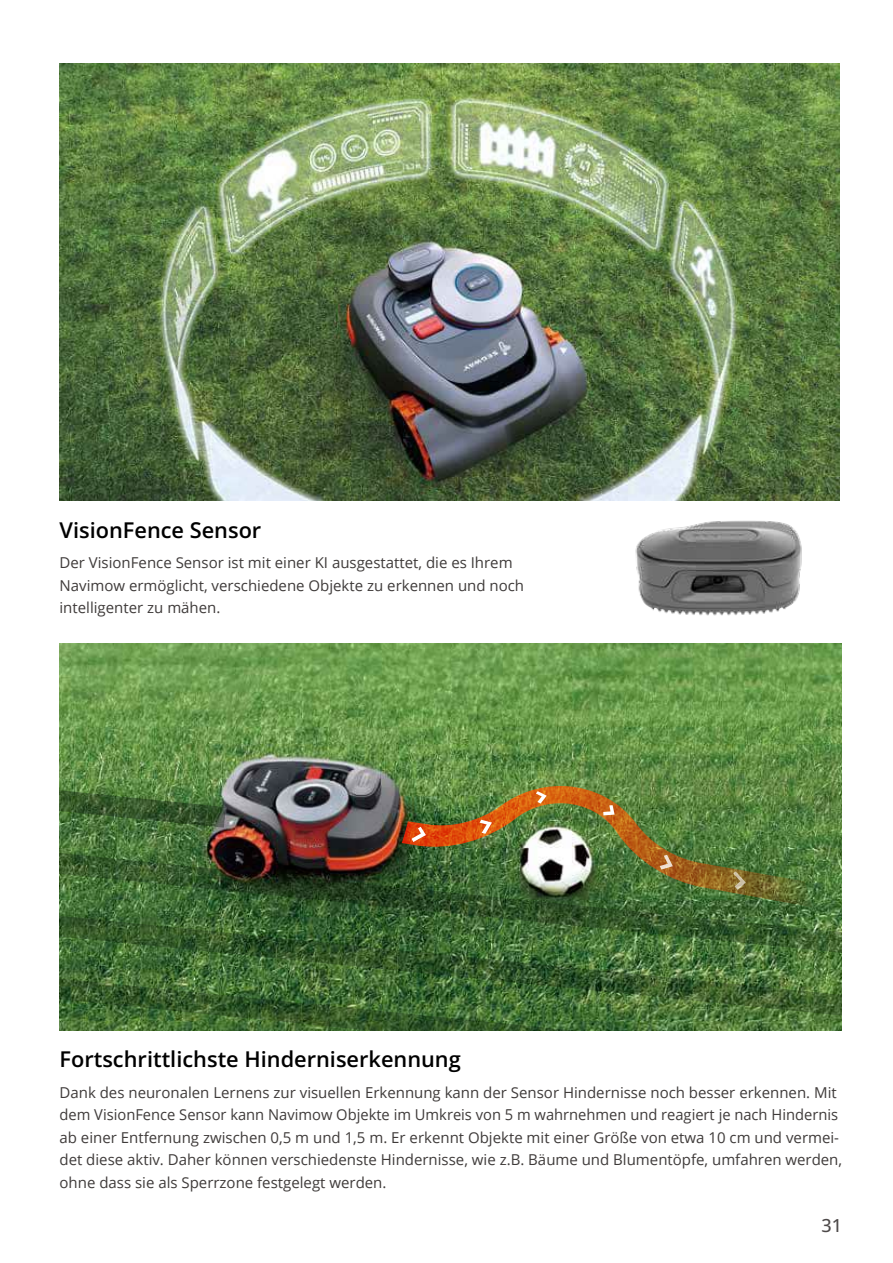
<style>
.page{position:relative;width:893px;height:1263px;background:#fff}
.page>*{position:absolute;margin:0;border:0;box-sizing:border-box;transform-origin:0 0}
.t1{font:600 21.75px "Open Sans";color:#000}
.t2{font:500 18px "Open Sans";color:#4d4949}
.t3{font:15px/22.5px "Open Sans";color:#3f3b3a}
</style>
<div class="page">
<img style="left:60px;top:64px;width:780px;height:437px">
<img style="left:635px;top:520px;width:167px;height:96px">
<img style="left:60px;top:644px;width:782px;height:186px">
<img style="left:60px;top:830px;width:782px;height:62px">
<svg style="left:60px;top:892px;width:782px;height:63px;background:#3d6532"></svg>
<svg style="left:60px;top:955px;width:782px;height:65px;background:#446b35"></svg>
<svg style="left:60px;top:1020px;width:782px;height:10px;background:#466f35"></svg>
<svg style="left:60px;top:780px;width:166px;height:48px;background:#4a703b"></svg>
<img style="left:402px;top:786px;width:411px;height:121px">
<svg style="left:411px;top:827px;width:15px;height:15px"></svg>
<svg style="left:733px;top:871px;width:13px;height:19px"></svg>
<svg style="left:480px;top:820px;width:12px;height:14px"></svg>
<svg style="left:536px;top:791px;width:11px;height:12px"></svg>
<svg style="left:603px;top:805px;width:12px;height:10px"></svg>
<svg style="left:660px;top:855px;width:13px;height:14px"></svg>
<h1 class="t1" style="left:60px;top:515px;width:203px">VisionFence Sensor</h1>
<p class="t3" style="left:60px;top:551px;width:466px">Der VisionFence Sensor ist mit einer KI ausgestattet, die es Ihrem<br>Navimow ermöglicht, verschiedene Objekte zu erkennen und noch intelligenter zu mähen.</p>
<h1 class="t1" style="left:60px;top:1044px;width:403px">Fortschrittlichste Hinderniserkennung</h1>
<p class="t3" style="left:60px;top:1081px;width:784px">Dank des neuronalen Lernens zur visuellen Erkennung kann der Sensor Hindernisse noch besser erkennen. Mit dem VisionFence Sensor kann Navimow Objekte im Umkreis von 5 m wahrnehmen und reagiert je nach Hindernis ab einer Entfernung zwischen 0,5 m und 1,5 m. Er erkennt Objekte mit einer Größe von etwa 10 cm und vermei&shy;det diese aktiv. Daher können verschiedenste Hindernisse, wie z.B. Bäume und Blumentöpfe, umfahren werden, ohne dass sie als Sperrzone festgelegt werden.</p>
<p class="t2" style="left:821px;top:1213px;width:22px">31</p>
</div>
